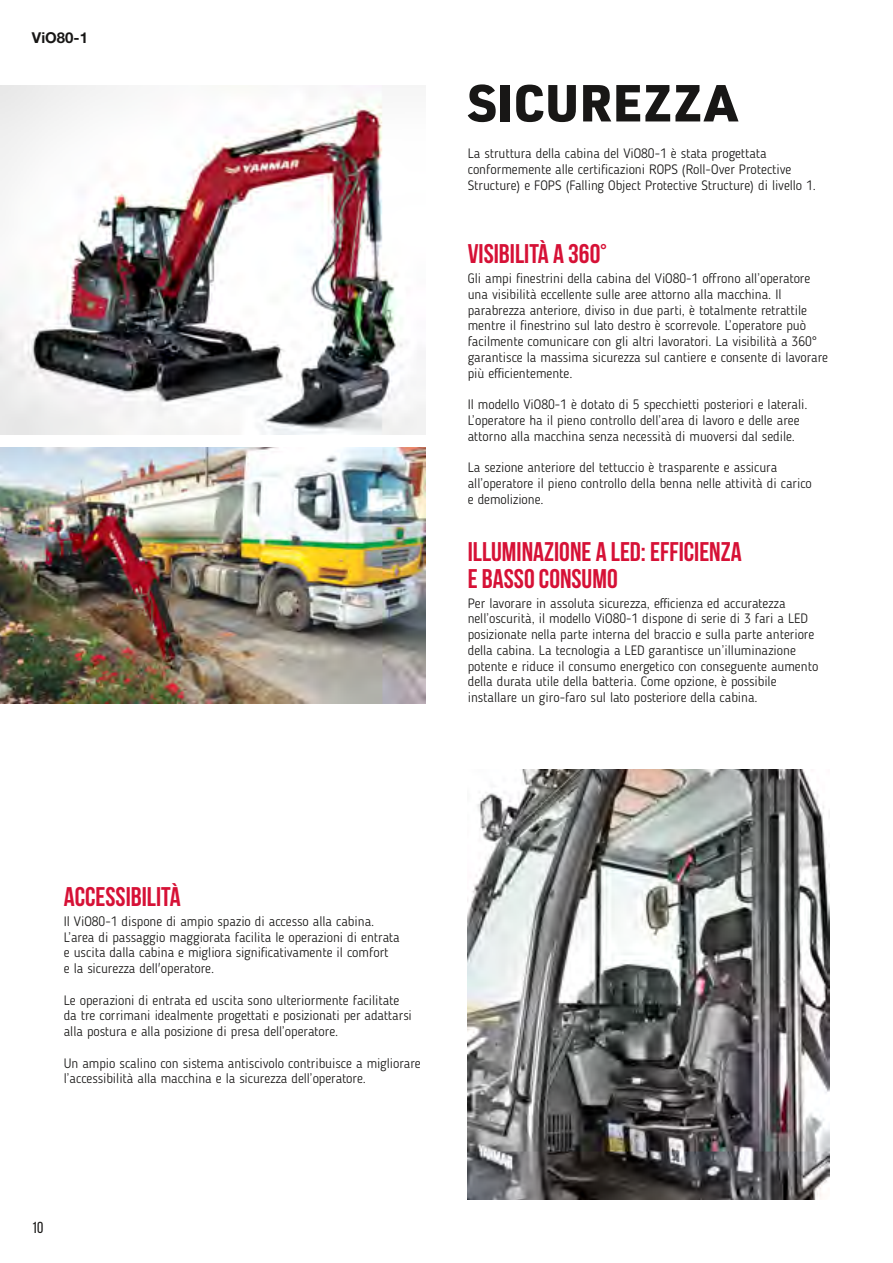
<style>
.page{position:relative;width:893px;height:1263px;background:#fff}
.page>*{position:absolute;margin:0;border:0;box-sizing:border-box;transform-origin:0 0}
.t1{font:900 51px "URWDIN";letter-spacing:.005em;color:#181716}
.t2{font:700 27px/26.7px "Bebas Neue";color:#d61136}
.t3{font:15.9px "Bebas Neue";color:#181716}
.t4{font:700 15px "Helvetica Neue LT Std";color:#181716}
.t5{font:300 13.5px/15.8px "Blogger Sans";color:#181716}
</style>
<div class="page">
<img style="left:0;top:447px;width:425px;height:257px">
<img style="left:0;top:85px;width:425px;height:349px">
<img style="left:468px;top:770px;width:361px;height:429px">
<p class="t4" style="left:32px;top:28px;width:58px">ViO80-1</p>
<h1 class="t1" style="left:468px;top:68px;width:271px">SICUREZZA</h1>
<p class="t5" style="left:468px;top:146px;width:350px">La struttura della cabina del ViO80-1 è stata progettata conformemente alle certificazioni ROPS (Roll-Over Protective<br>Structure) e FOPS (Falling Object Protective Structure) di livello 1.</p>
<h2 class="t2" style="left:468px;top:240px;width:140px">VISIBILITÀ A 360°</h2>
<p class="t5" style="left:468px;top:271px;width:362px">Gli ampi finestrini della cabina del ViO80-1 offrono all’operatore una visibilità eccellente sulle aree attorno alla macchina. Il parabrezza anteriore, diviso in due parti, è totalmente retrattile mentre il finestrino sul lato destro è scorrevole. L’operatore può facilmente comunicare con gli altri lavoratori. La visibilità a 360° garantisce la massima sicurezza sul cantiere e consente di lavorare più efficientemente.</p>
<p class="t5" style="left:468px;top:397px;width:341px">Il modello ViO80-1 è dotato di 5 specchietti posteriori e laterali.<br>L’operatore ha il pieno controllo dell’area di lavoro e delle aree attorno alla macchina senza necessità di muoversi dal sedile.</p>
<p class="t5" style="left:468px;top:460px;width:346px">La sezione anteriore del tettuccio è trasparente e assicura all’operatore il pieno controllo della benna nelle attività di carico e demolizione.</p>
<h2 class="t2" style="left:468px;top:538px;width:276px">ILLUMINAZIONE A LED: EFFICIENZA<br>E BASSO CONSUMO</h2>
<p class="t5" style="left:468px;top:595px;width:352px">Per lavorare in assoluta sicurezza, efficienza ed accuratezza nell’oscurità, il modello ViO80-1 dispone di serie di 3 fari a LED posizionate nella parte interna del braccio e sulla parte anteriore della cabina. La tecnologia a LED garantisce un’illuminazione potente e riduce il consumo energetico con conseguente aumento della durata utile della batteria. Come opzione, è possibile installare un giro-faro sul lato posteriore della cabina.</p>
<h2 class="t2" style="left:64px;top:883px;width:119px">ACCESSIBILITÀ</h2>
<p class="t5" style="left:64px;top:913px;width:337px">Il ViO80-1 dispone di ampio spazio di accesso alla cabina.<br>L’area di passaggio maggiorata facilita le operazioni di entrata e uscita dalla cabina e migliora significativamente il comfort<br>e la sicurezza dell'operatore.</p>
<p class="t5" style="left:64px;top:992px;width:350px">Le operazioni di entrata ed uscita sono ulteriormente facilitate da tre corrimani idealmente progettati e posizionati per adattarsi alla postura e alla posizione di presa dell’operatore.</p>
<p class="t5" style="left:64px;top:1055px;width:358px">Un ampio scalino con sistema antiscivolo contribuisce a migliorare l’accessibilità alla macchina e la sicurezza dell’operatore.</p>
<p class="t3" style="left:32px;top:1219px;width:13px">10</p>
</div>
